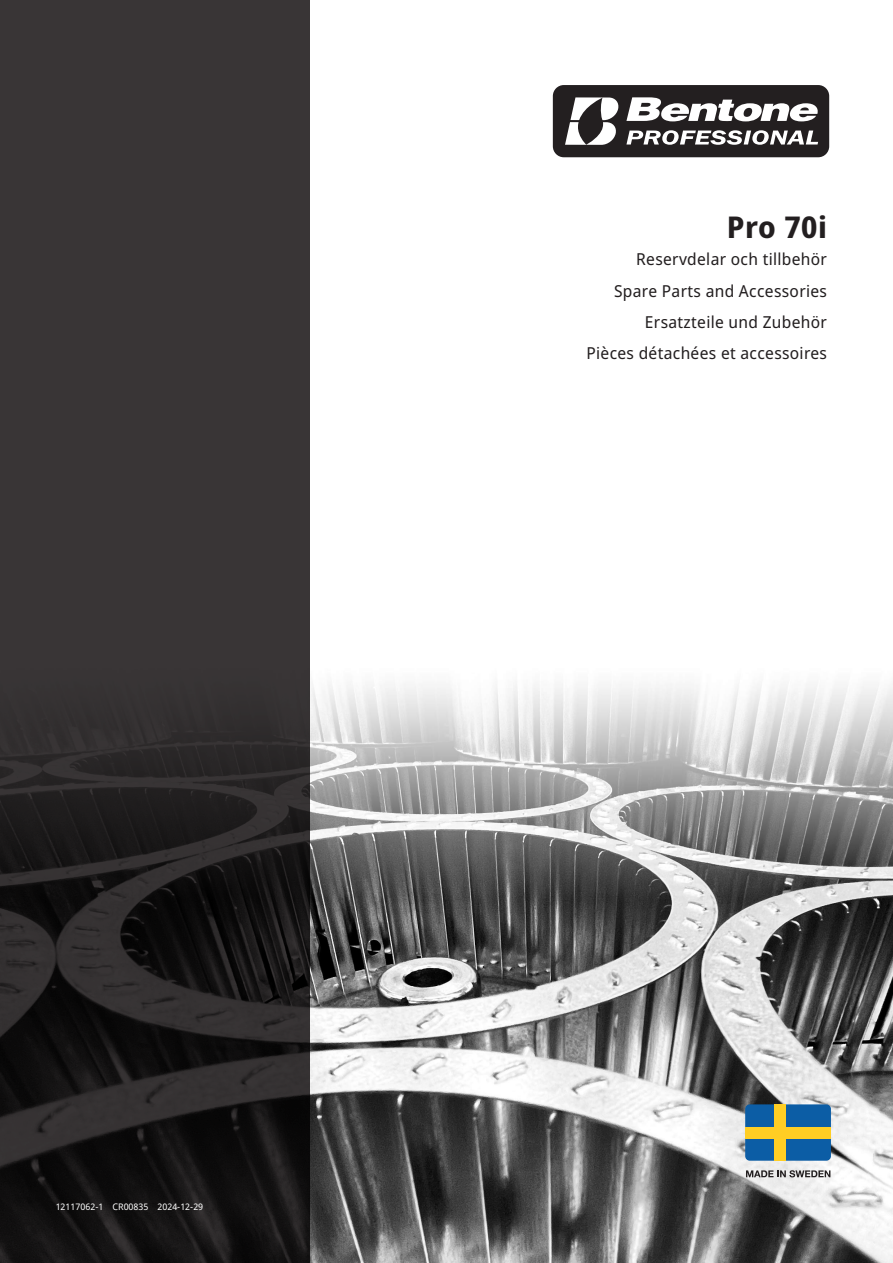
<style>
.page{position:relative;width:893px;height:1263px;background:#fff}
.page>*{position:absolute;margin:0;border:0;box-sizing:border-box;transform-origin:0 0}
.Produktnamn_framsida{font:700 30px "Noto Sans Display";letter-spacing:.02em;color:#231f20}
.Typbeteckning_framsida{font:16.5px "Noto Sans Display";letter-spacing:.02em;color:#231f20}
.Produktnamn_framsida-2{font:16.5px "Noto Sans Display";letter-spacing:.02em;color:#231f20}
.Bildnummer{font:9px "Noto Sans";color:#fff}
</style>
<div class="page">
<img style="left:310px;top:85px;width:583px;height:1178px">
<svg style="left:0;top:0;width:310px;height:1263px;background:#2d2a2b"></svg>
<div style="left:553px;top:85px;width:276px;height:72px;background:#231f20;border-radius:11px"></div>
<svg style="left:626px;top:130px;width:192px;height:15px"></svg>
<svg style="left:626px;top:97px;width:192px;height:24px"></svg>
<svg style="left:565px;top:97px;width:54px;height:48px"></svg>
<div style="left:745px;top:1104px;width:86px;height:57px;background:#0c5da5;border-radius:5px"></div>
<div style="left:774px;top:1104px;width:12px;height:57px;background:#ffce24"></div>
<div style="left:745px;top:1126px;width:86px;height:12px;background:#ffce24"></div>
<svg style="left:746px;top:1170px;width:84px;height:7px"></svg>
<p class="Bildnummer" style="left:56px;top:1200px;width:149px">12117062-1 CR00835 2024-12-29</p>
<p class="Produktnamn_framsida" style="left:727px;top:206px;width:102px">Pro 70i</p>
<p class="Produktnamn_framsida-2" style="left:636px;top:248px;width:192px">Reservdelar och tillbehör</p>
<p class="Typbeteckning_framsida" style="left:614px;top:279px;width:214px">Spare Parts and Accessories</p>
<p class="Typbeteckning_framsida" style="left:645px;top:310px;width:184px">Ersatzteile und Zubehör</p>
<p class="Typbeteckning_framsida" style="left:586px;top:341px;width:242px">Pièces détachées et accessoires</p>
</div>
